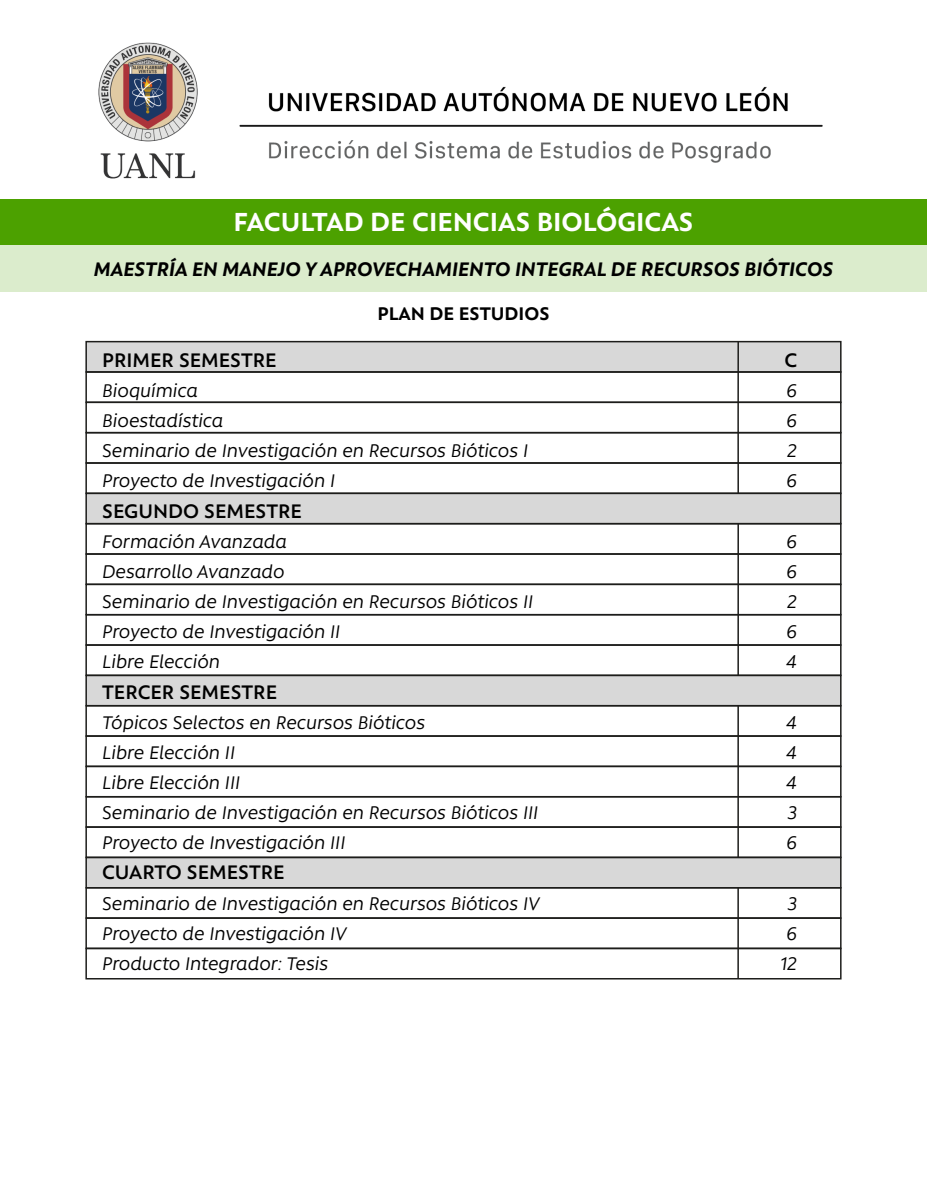
<style>
.page{position:relative;width:927px;height:1197px;background:#fff}
.page>*{position:absolute;margin:0;border:0;box-sizing:border-box;transform-origin:0 0}
.t1{font:700 30px "Rawson Pro";color:#fff}
.t2{font:600 22.5px "Rawson Pro";color:#000}
.t3{font:italic 700 22.5px "Rawson Pro";color:#000}
.t4{font:italic 21px "Rawson Pro";color:#000}
.t5{font:700 21px "Rawson Pro";color:#000}
</style>
<div class="page">
<div style="left:85px;top:492px;width:756px;height:32px;background:#d8d8d8"></div>
<div style="left:85px;top:674px;width:756px;height:32px;background:#d8d8d8"></div>
<div style="left:85px;top:887px;width:756px;height:31px;border:2px solid #1d1d1b"></div>
<div style="left:85px;top:523px;width:756px;height:32px;border:2px solid #1d1d1b"></div>
<div style="left:85px;top:705px;width:756px;height:31px;border:2px solid #1d1d1b"></div>
<div style="left:85px;top:947px;width:756px;height:32px;border:2px solid #1d1d1b"></div>
<div style="left:85px;top:644px;width:756px;height:32px;border:2px solid #1d1d1b"></div>
<div style="left:85px;top:917px;width:756px;height:32px;border:2px solid #1d1d1b"></div>
<div style="left:85px;top:765px;width:756px;height:32px;border:2px solid #1d1d1b"></div>
<div style="left:85px;top:856px;width:756px;height:32px;background:#d8d8d8;border:2px solid #1d1d1b"></div>
<div style="left:85px;top:341px;width:756px;height:32px;background:#d8d8d8;border:2px solid #1d1d1b"></div>
<img style="left:98px;top:42px;width:725px;height:137px">
<div style="left:85px;top:371px;width:756px;height:32px;border:2px solid #1d1d1b"></div>
<div style="left:85px;top:401px;width:756px;height:32px;border:2px solid #1d1d1b"></div>
<div style="left:85px;top:432px;width:756px;height:32px;border:2px solid #1d1d1b"></div>
<div style="left:85px;top:462px;width:756px;height:32px;border:2px solid #1d1d1b"></div>
<div style="left:85px;top:583px;width:756px;height:32px;border:2px solid #1d1d1b"></div>
<div style="left:85px;top:614px;width:756px;height:32px;border:2px solid #1d1d1b"></div>
<div style="left:85px;top:735px;width:756px;height:32px;border:2px solid #1d1d1b"></div>
<div style="left:85px;top:826px;width:756px;height:32px;border:2px solid #1d1d1b"></div>
<svg style="left:736px;top:886px;width:3px;height:94px"></svg>
<svg style="left:736px;top:704px;width:3px;height:155px"></svg>
<svg style="left:736px;top:522px;width:3px;height:155px"></svg>
<svg style="left:736px;top:340px;width:3px;height:155px"></svg>
<div style="left:0;top:199px;width:927px;height:46px;background:#4ca100"></div>
<div style="left:0;top:245px;width:927px;height:47px;background:#dbeccc"></div>
<h1 class="t1" style="left:233px;top:204px;width:461px">FACULTAD DE CIENCIAS BIOLÓGICAS</h1>
<p class="t3" style="left:94px;top:256px;width:741px">MAESTRÍA EN MANEJO Y APROVECHAMIENTO INTEGRAL DE RECURSOS BIÓTICOS</p>
<p class="t5" style="left:377px;top:301px;width:173px">PLAN DE ESTUDIOS</p>
<p class="t2" style="left:102px;top:347px;width:176px">PRIMER SEMESTRE</p>
<p class="t2" style="left:784px;top:347px;width:14px">C</p>
<p class="t4" style="left:102px;top:379px;width:97px">Bioquímica</p>
<p class="t4" style="left:786px;top:379px;width:12px">6</p>
<p class="t4" style="left:102px;top:409px;width:123px">Bioestadística</p>
<p class="t4" style="left:786px;top:409px;width:12px">6</p>
<p class="t4" style="left:102px;top:439px;width:427px">Seminario de Investigación en Recursos Bióticos I</p>
<p class="t4" style="left:787px;top:439px;width:11px">2</p>
<p class="t4" style="left:102px;top:469px;width:234px">Proyecto de Investigación I</p>
<p class="t4" style="left:786px;top:469px;width:12px">6</p>
<p class="t2" style="left:102px;top:498px;width:201px">SEGUNDO SEMESTRE</p>
<p class="t4" style="left:102px;top:530px;width:186px">Formación Avanzada</p>
<p class="t4" style="left:786px;top:530px;width:12px">6</p>
<p class="t4" style="left:102px;top:560px;width:184px">Desarrollo Avanzado</p>
<p class="t4" style="left:786px;top:560px;width:12px">6</p>
<p class="t4" style="left:102px;top:590px;width:432px">Seminario de Investigación en Recursos Bióticos II</p>
<p class="t4" style="left:787px;top:590px;width:11px">2</p>
<p class="t4" style="left:102px;top:620px;width:239px">Proyecto de Investigación II</p>
<p class="t4" style="left:786px;top:620px;width:12px">6</p>
<p class="t4" style="left:102px;top:650px;width:119px">Libre Elección</p>
<p class="t4" style="left:786px;top:650px;width:12px">4</p>
<p class="t2" style="left:102px;top:679px;width:176px">TERCER SEMESTRE</p>
<p class="t4" style="left:102px;top:711px;width:324px">Tópicos Selectos en Recursos Bióticos</p>
<p class="t4" style="left:786px;top:711px;width:12px">4</p>
<p class="t4" style="left:102px;top:741px;width:134px">Libre Elección II</p>
<p class="t4" style="left:786px;top:741px;width:12px">4</p>
<p class="t4" style="left:102px;top:771px;width:139px">Libre Elección III</p>
<p class="t4" style="left:786px;top:771px;width:12px">4</p>
<p class="t4" style="left:102px;top:801px;width:437px">Seminario de Investigación en Recursos Bióticos III</p>
<p class="t4" style="left:787px;top:801px;width:11px">3</p>
<p class="t4" style="left:102px;top:831px;width:245px">Proyecto de Investigación III</p>
<p class="t4" style="left:786px;top:831px;width:12px">6</p>
<p class="t2" style="left:102px;top:859px;width:184px">CUARTO SEMESTRE</p>
<p class="t4" style="left:102px;top:891px;width:439px">Seminario de Investigación en Recursos Bióticos IV</p>
<p class="t4" style="left:787px;top:891px;width:11px">3</p>
<p class="t4" style="left:102px;top:922px;width:246px">Proyecto de Investigación IV</p>
<p class="t4" style="left:786px;top:922px;width:12px">6</p>
<p class="t4" style="left:102px;top:952px;width:227px">Producto Integrador: Tesis</p>
<p class="t4" style="left:780px;top:952px;width:18px">12</p>
</div>
